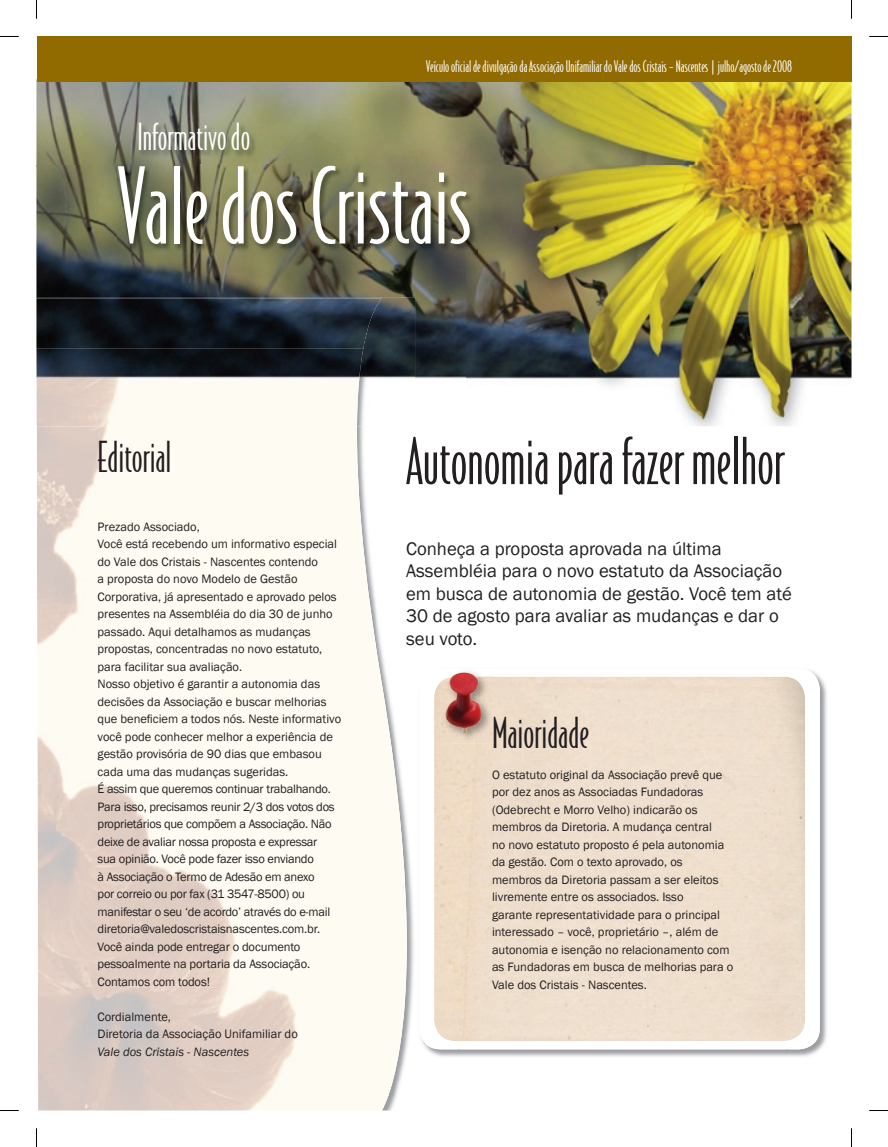
<style>
.page{position:relative;width:888px;height:1147px;background:#fff}
.page>*{position:absolute;margin:0;border:0;box-sizing:border-box;transform-origin:0 0}
.t1{font:100px "Bodega Sans";color:#fff}
.t2{font:61.25px "Bodega Sans";color:#231f20}
.t3{font:40px "Bodega Sans";color:#231f20}
.t4{font:35px "Bodega Sans";color:#fff}
.t5{font:18.75px/22.5px "Franklin Gothic";color:#231f20}
.t6{font:15px "Bodega Sans";color:#fff}
.t7{font:12.5px/17.5px "Franklin Gothic";color:#231f20}
.t8{font:italic 12.5px "Franklin Gothic";color:#231f20}
</style>
<div class="page">
<svg style="left:37px;top:426px;width:377px;height:684px;fill:#fefbf3"></svg>
<img style="left:357px;top:597px;width:50px;height:513px">
<img style="left:357px;top:426px;width:13px;height:172px">
<img style="left:36px;top:79px;width:815px;height:86px">
<img style="left:36px;top:165px;width:86px;height:132px">
<img style="left:466px;top:165px;width:385px;height:261px">
<img style="left:122px;top:252px;width:344px;height:87px">
<img style="left:415px;top:339px;width:51px;height:40px">
<img style="left:36px;top:297px;width:379px;height:43px">
<img style="left:382px;top:340px;width:33px;height:38px">
<img style="left:36px;top:298px;width:346px;height:85px">
<img style="left:36px;top:383px;width:1px;height:43px">
<img style="left:363px;top:383px;width:2px;height:31px">
<img style="left:37px;top:349px;width:326px;height:77px">
<img style="left:809px;top:670px;width:18px;height:39px">
<img style="left:420px;top:1036px;width:38px;height:21px">
<img style="left:788px;top:709px;width:39px;height:348px">
<svg style="left:419px;top:668px;width:401px;height:381px;background:#efe1d1"></svg>
<div style="left:37px;top:36px;width:814px;height:46px;background:#916a00"></div>
<img style="left:138px;top:123px;width:119px;height:35px">
<img style="left:117px;top:165px;width:361px;height:87px">
<img style="left:441px;top:676px;width:52px;height:68px">
<img style="left:443px;top:672px;width:39px;height:61px">
<svg style="left:0;top:36px;width:19px;height:1px"></svg>
<svg style="left:869px;top:36px;width:19px;height:1px"></svg>
<svg style="left:0;top:1110px;width:19px;height:1px"></svg>
<svg style="left:869px;top:1110px;width:19px;height:1px"></svg>
<svg style="left:36px;top:0;width:1px;height:19px"></svg>
<svg style="left:36px;top:1128px;width:1px;height:19px"></svg>
<svg style="left:851px;top:0;width:1px;height:19px"></svg>
<svg style="left:851px;top:1128px;width:1px;height:19px"></svg>
<p class="t6" style="left:426px;top:58px;width:368px">Veículo oficial de divulgação da Associação Unifamiliar do Vale dos Cristais – Nascentes | julho/agosto de 2008</p>
<h3 class="t4" style="left:137px;top:116px;width:114px">Informativo do</h3>
<h1 class="t1" style="left:118px;top:146px;width:355px">Vale dos Cristais</h1>
<h3 class="t3" style="left:98px;top:433px;width:75px">Editorial</h3>
<p class="t7" style="left:98px;top:518px;width:245px">Prezado Associado,<br>Você está recebendo um informativo especial do Vale dos Cristais - Nascentes contendo<br>a proposta do novo Modelo de Gestão Corporativa, já apresentado e aprovado pelos presentes na Assembléia do dia 30 de junho passado. Aqui detalhamos as mudanças propostas, concentradas no novo estatuto, para facilitar sua avaliação.<br>Nosso objetivo é garantir a autonomia das decisões da Associação e buscar melhorias que beneficiem a todos nós. Neste informativo você pode conhecer melhor a experiência de gestão provisória de 90 dias que embasou cada uma das mudanças sugeridas.<br>É assim que queremos continuar trabalhando.<br>Para isso, precisamos reunir 2/3 dos votos dos proprietários que compõem a Associação. Não deixe de avaliar nossa proposta e expressar<br>sua opinião. Você pode fazer isso enviando<br>à Associação o Termo de Adesão em anexo<br>por correio ou por fax (31 3547-8500) ou manifestar o seu ‘de acordo’ através do e-mail diretoria@valedoscristaisnascentes.com.br.<br>Você ainda pode entregar o documento pessoalmente na portaria da Associação.<br>Contamos com todos!</p>
<p class="t7" style="left:98px;top:1008px;width:202px">Cordialmente,<br>Diretoria da Associação Unifamiliar do</p>
<p class="t8" style="left:98px;top:1044px;width:153px">Vale dos Cristais - Nascentes</p>
<h2 class="t2" style="left:406px;top:424px;width:380px">Autonomia para fazer melhor</h2>
<h3 class="t5" style="left:406px;top:537px;width:387px">Conheça a proposta aprovada na última Assembléia para o novo estatuto da Associação em busca de autonomia de gestão. Você tem até 30 de agosto para avaliar as mudanças e dar o seu voto.</h3>
<h3 class="t3" style="left:492px;top:709px;width:99px">Maioridade</h3>
<p class="t7" style="left:492px;top:766px;width:243px">O estatuto original da Associação prevê que por dez anos as Associadas Fundadoras (Odebrecht e Morro Velho) indicarão os membros da Diretoria. A mudança central<br>no novo estatuto proposto é pela autonomia da gestão. Com o texto aprovado, os membros da Diretoria passam a ser eleitos livremente entre os associados. Isso<br>garante representatividade para o principal interessado – você, proprietário –, além de autonomia e isenção no relacionamento com as Fundadoras em busca de melhorias para o Vale dos Cristais - Nascentes.</p>
</div>
